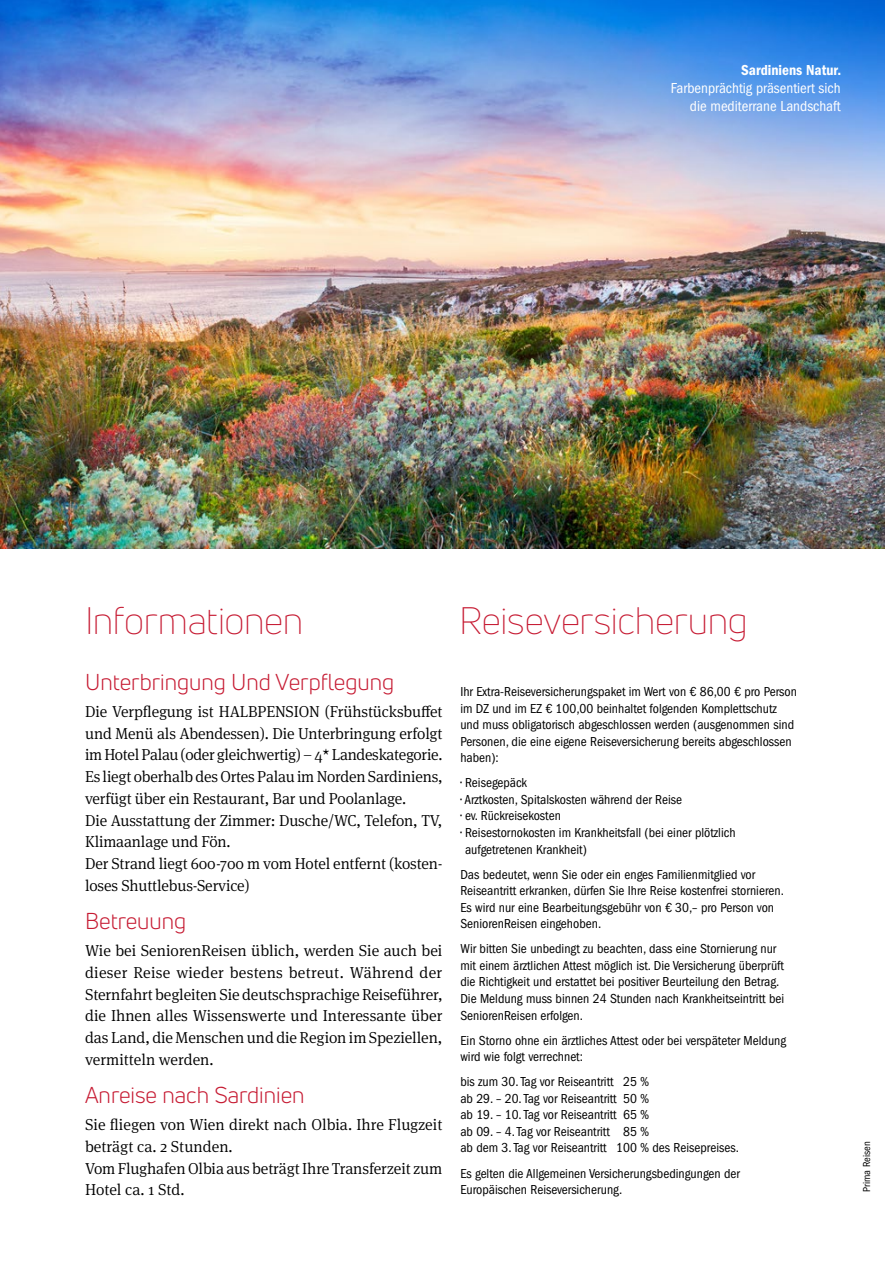
<style>
.page{position:relative;width:885px;height:1263px;background:#fff}
.page>*{position:absolute;margin:0;border:0;box-sizing:border-box;transform-origin:0 0}
.t1{font:300 37.5px "Uni Neue";letter-spacing:-.01em;color:#c61a32}
.t2{font:22.5px "Uni Neue";color:#c61a32}
.t3{font:300 15.9px/21.8px "Meta Serif Pro";letter-spacing:-.01em;color:#000}
.t4{font:condensed 15px/18px "ITC Franklin Gothic Std";color:#fff;text-align:right}
.t5{font:15px "ITC Franklin Gothic Std Dm Cd";color:#fff}
.t6{font:condensed 13.5px/16.5px "ITC Franklin Gothic Std";color:#000}
.t7{font:condensed 10.5px "ITC Franklin Gothic Std";color:#000}
</style>
<div class="page">
<img style="left:0;top:0;width:884px;height:549px">
<p class="t5" style="left:741px;top:61px;width:102px">Sardiniens Natur.</p>
<p class="t4" style="left:670px;top:79px;width:171px">Farbenprächtig präsentiert sich die mediterrane Landschaft</p>
<h1 class="t1" style="left:85px;top:597px;width:220px">Informationen</h1>
<h2 class="t2" style="left:85px;top:669px;width:310px">Unterbringung Und Verpflegung</h2>
<p class="t3" style="left:85px;top:700px;width:359px">Die Verpflegung ist HALBPENSION (Frühstücksbuffet und Menü als Abendessen). Die Unterbringung erfolgt im Hotel Palau (oder gleichwertig) – 4* Landeskategorie.<br>Es liegt oberhalb des Ortes Palau im Norden Sardiniens, verfügt über ein Restaurant, Bar und Poolanlage.<br>Die Ausstattung der Zimmer: Dusche/WC, Telefon, TV, Klimaanlage und Fön.<br>Der Strand liegt 600-700 m vom Hotel entfernt (kosten&shy;loses Shuttlebus-Service)</p>
<h2 class="t2" style="left:85px;top:907px;width:103px">Betreuung</h2>
<p class="t3" style="left:85px;top:939px;width:359px;text-align:justify">Wie bei SeniorenReisen üblich, werden Sie auch bei dieser Reise wieder bestens betreut. Während der Sternfahrt begleiten Sie deutschsprachige Reiseführer, die Ihnen alles Wissenswerte und Interessante über das Land, die Menschen und die Region im Speziellen, vermitteln werden.</p>
<h2 class="t2" style="left:85px;top:1081px;width:221px">Anreise nach Sardinien</h2>
<p class="t3" style="left:85px;top:1113px;width:359px">Sie fliegen von Wien direkt nach Olbia. Ihre Flugzeit beträgt ca. 2 Stunden.<br>Vom Flughafen Olbia aus beträgt Ihre Transferzeit zum Hotel ca. 1 Std.</p>
<h1 class="t1" style="left:459px;top:597px;width:290px">Reiseversicherung</h1>
<p class="t6" style="left:460px;top:683px;width:338px">Ihr Extra-Reiseversicherungspaket im Wert von € 86,00 € pro Person im DZ und im EZ € 100,00 beinhaltet folgenden Komplettschutz und muss obligatorisch abgeschlossen werden (ausgenommen sind Personen, die eine eigene Reiseversicherung bereits abgeschlossen haben):</p>
<p class="t6" style="left:460px;top:775px;width:68px">• Reisegepäck</p>
<p class="t6" style="left:460px;top:791px;width:223px">• Arztkosten, Spitalskosten während der Reise</p>
<p class="t6" style="left:460px;top:808px;width:102px">• ev. Rückreisekosten</p>
<p class="t6" style="left:465px;top:824px;width:272px;text-indent:-5px">• Reisestornokosten im Krankheitsfall (bei einer plötzlich aufgetretenen Krankheit)</p>
<p class="t6" style="left:460px;top:866px;width:325px">Das bedeutet, wenn Sie oder ein enges Familienmitglied vor Reiseantritt erkranken, dürfen Sie Ihre Reise kostenfrei stornieren.<br>Es wird nur eine Bearbeitungsgebühr von € 30,– pro Person von SeniorenReisen eingehoben.</p>
<p class="t6" style="left:460px;top:941px;width:325px">Wir bitten Sie unbedingt zu beachten, dass eine Stornierung nur mit einem ärztlichen Attest möglich ist. Die Versicherung überprüft die Richtigkeit und erstattet bei positiver Beurteilung den Betrag.<br>Die Meldung muss binnen 24 Stunden nach Krankheitseintritt bei SeniorenReisen erfolgen.</p>
<p class="t6" style="left:460px;top:1032px;width:327px">Ein Storno ohne ein ärztliches Attest oder bei verspäteter Meldung wird wie folgt verrechnet:</p>
<p class="t6" style="left:460px;top:1074px;width:280px">bis zum 30. Tag vor Reiseantritt 25 %<br>ab 29. – 20. Tag vor Reiseantritt 50 %<br>ab 19. – 10. Tag vor Reiseantritt 65 %<br>ab 09. – 4. Tag vor Reiseantritt 85 %<br>ab dem 3. Tag vor Reiseantritt 100 % des Reisepreises.</p>
<p class="t6" style="left:460px;top:1165px;width:281px">Es gelten die Allgemeinen Versicherungsbedingungen der<br>Europäischen Reiseversicherung.</p>
<p class="t7" style="left:860px;top:1192px;width:52px;rotate:-90deg">Prima Reisen</p>
</div>
